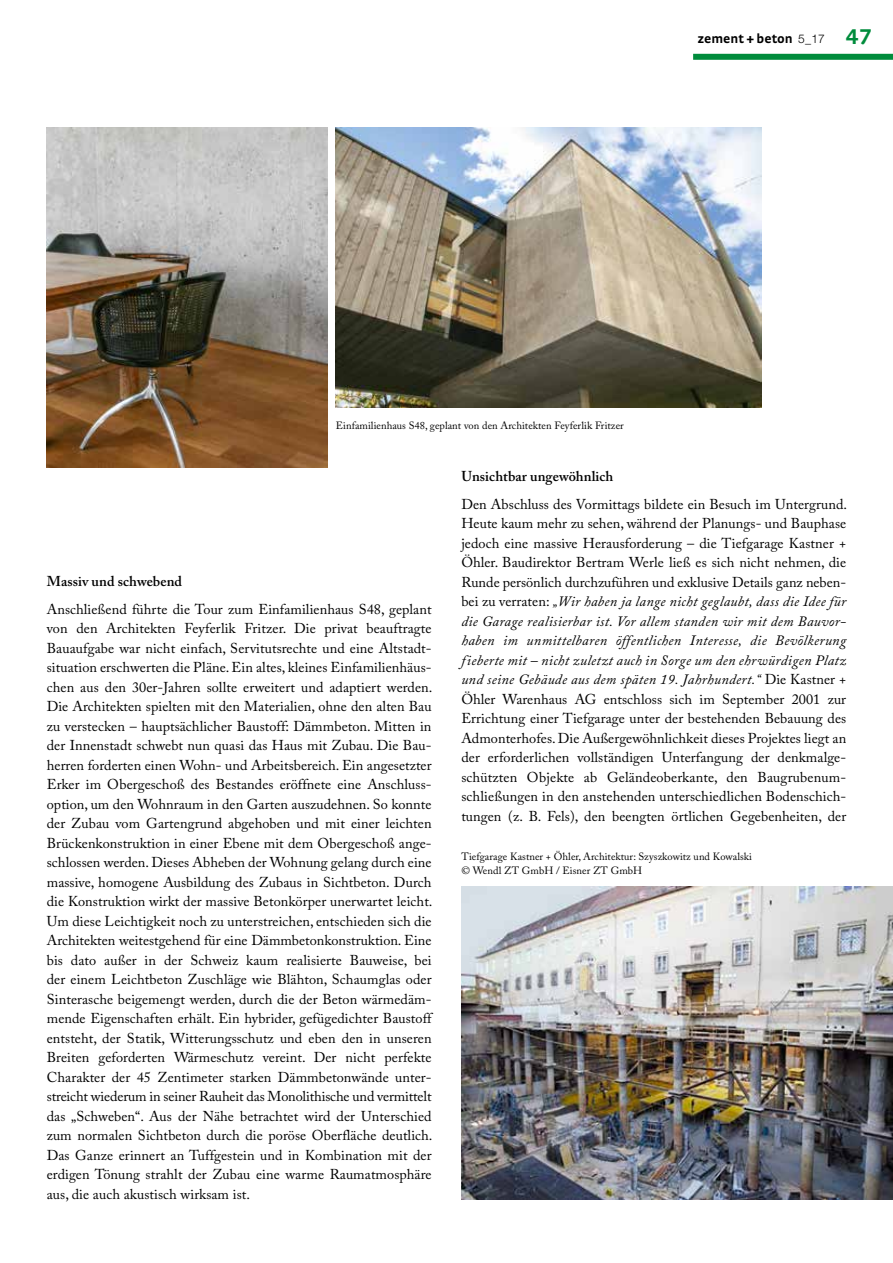
<style>
.page{position:relative;width:893px;height:1263px;background:#fff}
.page>*{position:absolute;margin:0;border:0;box-sizing:border-box;transform-origin:0 0}
.t1{font:14.25px/19.5px "Adobe Caslon Pro";letter-spacing:.005em;color:#000}
.t2{font:600 14.25px "Adobe Caslon Pro";letter-spacing:.005em;color:#000}
.t3{font:700 13.5px "Strada";color:#000}
.t4{font:10.5px/13.5px "Adobe Caslon Pro";letter-spacing:.005em;color:#000}
.s1{font-family:"Helvetica Neue LT";font-weight:300;font-size:12px}
.s2{font-family:"Strada TF";font-size:22.5px;color:#008c3c}
.s3{font-style:italic}
</style>
<div class="page">
<div style="left:693px;top:54px;width:200px;height:6px;background:#008c3c"></div>
<img style="left:47px;top:127px;width:280px;height:340px">
<img style="left:336px;top:127px;width:425px;height:281px">
<img style="left:461px;top:887px;width:432px;height:312px">
<p class="t3" style="left:697px;top:31px;width:176px">zement + beton <span class="s1">5_17</span> <span class="s2">47</span></p>
<p class="t4" style="left:336px;top:419px;width:289px">Einfamilienhaus S48, geplant von den Architekten Feyferlik Fritzer</p>
<p class="t2" style="left:47px;top:572px;width:137px">Massiv und schwebend</p>
<p class="t1" style="left:47px;top:599px;width:387px">Anschließend führte die Tour zum Einfamilienhaus S48, geplant von den Architekten Feyferlik Fritzer. Die privat beauftragte Bauaufgabe war nicht einfach, Servitutsrechte und eine Altstadt&shy;situation erschwerten die Pläne. Ein altes, kleines Einfamilienhäus&shy;chen aus den 30er-Jahren sollte erweitert und adaptiert werden.<br>Die Architekten spielten mit den Materialien, ohne den alten Bau zu verstecken – hauptsächlicher Baustoff: Dämmbeton. Mitten in der Innenstadt schwebt nun quasi das Haus mit Zubau. Die Bau&shy;herren forderten einen Wohn- und Arbeitsbereich. Ein angesetzter Erker im Obergeschoß des Bestandes eröffnete eine Anschluss&shy;option, um den Wohnraum in den Garten auszudehnen. So konnte der Zubau vom Gartengrund abgehoben und mit einer leichten Brückenkonstruktion in einer Ebene mit dem Obergeschoß ange&shy;schlossen werden. Dieses Abheben der Wohnung gelang durch eine massive, homogene Ausbildung des Zubaus in Sichtbeton. Durch die Konstruktion wirkt der massive Betonkörper unerwartet leicht.<br>Um diese Leichtigkeit noch zu unterstreichen, entschieden sich die Architekten weitestgehend für eine Dämmbetonkonstruktion. Eine bis dato außer in der Schweiz kaum realisierte Bauweise, bei der einem Leichtbeton Zuschläge wie Blähton, Schaumglas oder Sinterasche beigemengt werden, durch die der Beton wärmedäm&shy;mende Eigenschaften erhält. Ein hybrider, gefügedichter Baustoff entsteht, der Statik, Witterungsschutz und eben den in unseren Breiten geforderten Wärmeschutz vereint. Der nicht perfekte Charakter der 45 Zentimeter starken Dämmbetonwände unter&shy;streicht wiederum in seiner Rauheit das Monolithische und vermittelt das „Schweben“. Aus der Nähe betrachtet wird der Unterschied zum normalen Sichtbeton durch die poröse Oberfläche deutlich.<br>Das Ganze erinnert an Tuffgestein und in Kombination mit der erdigen Tönung strahlt der Zubau eine warme Raumatmosphäre aus, die auch akustisch wirksam ist.</p>
<p class="t2" style="left:461px;top:468px;width:153px">Unsichtbar ungewöhnlich</p>
<p class="t1" style="left:461px;top:494px;width:387px;text-align:justify">Den Abschluss des Vormittags bildete ein Besuch im Untergrund.<br>Heute kaum mehr zu sehen, während der Planungs- und Bauphase jedoch eine massive Herausforderung – die Tiefgarage Kastner + Öhler. Baudirektor Bertram Werle ließ es sich nicht nehmen, die Runde persönlich durchzuführen und exklusive Details ganz neben&shy;bei zu verraten: <span class="s3">„Wir haben ja lange nicht geglaubt, dass die Idee für die Garage realisierbar ist. Vor allem standen wir mit dem Bauvor&shy;haben im unmittelbaren öffentlichen Interesse, die Bevölkerung fieberte mit – nicht zuletzt auch in Sorge um den ehrwürdigen Platz und seine Gebäude aus dem späten 19. Jahrhundert.“</span> Die Kastner + Öhler Warenhaus AG entschloss sich im September 2001 zur Errichtung einer Tiefgarage unter der bestehenden Bebauung des Admonterhofes. Die Außergewöhnlichkeit dieses Projektes liegt an der erforderlichen vollständigen Unterfangung der denkmalge&shy;schützten Objekte ab Geländeoberkante, den Baugrubenum&shy;schließungen in den anstehenden unterschiedlichen Bodenschich&shy;tungen (z. B. Fels), den beengten örtlichen Gegebenheiten, der</p>
<p class="t4" style="left:461px;top:850px;width:292px">Tiefgarage Kastner + Öhler, Architektur: Szyszkowitz und Kowalski © Wendl ZT GmbH / Eisner ZT GmbH</p>
</div>
